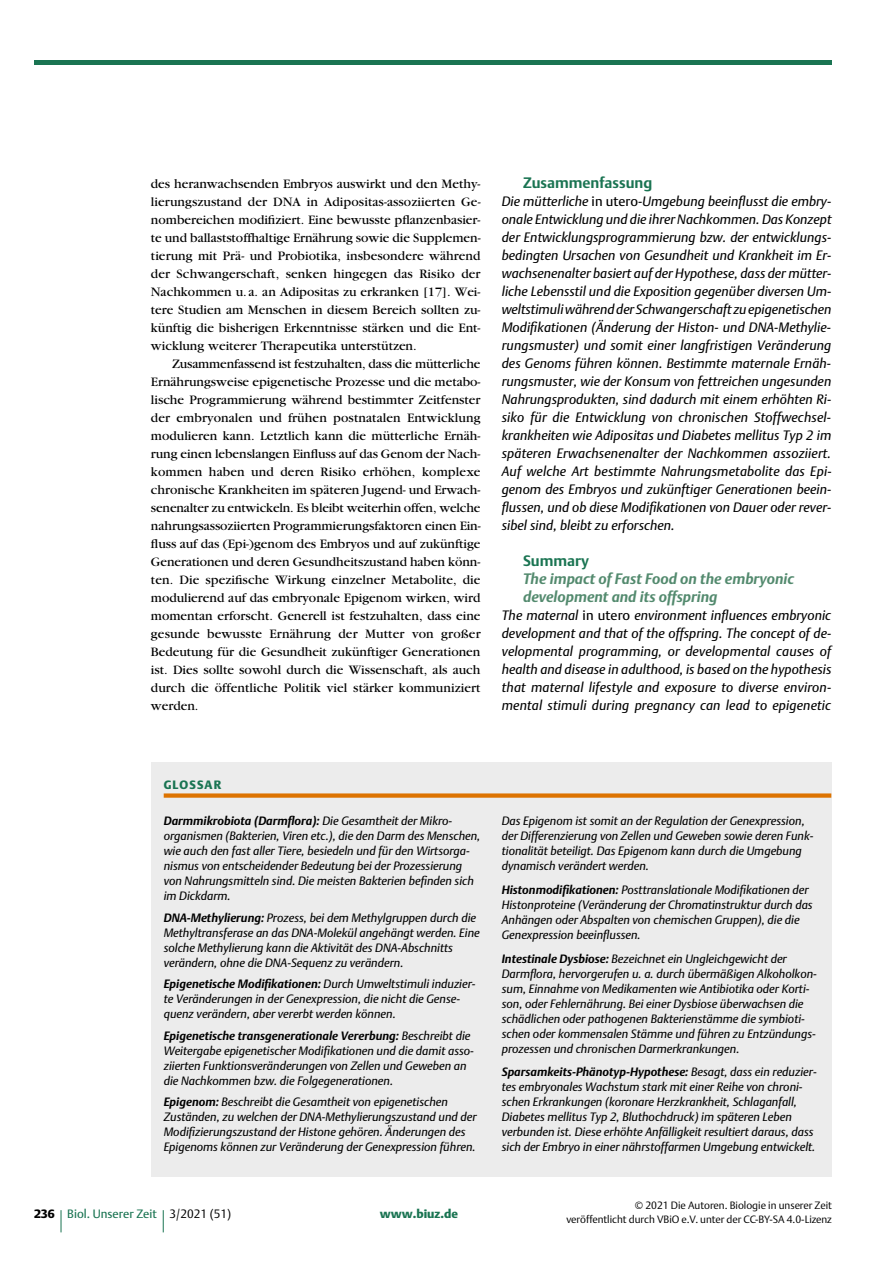
<style>
.page{position:relative;width:893px;height:1263px;background:#fff}
.page>*{position:absolute;margin:0;border:0;box-sizing:border-box;transform-origin:0 0}
.t1{font:italic 700 15px/18px "DTL Argo T";color:#538a6e}
.t2{font:700 15px "DTL Argo T";color:#1a7452}
.t3{font:13.5px/18px "Garamond";color:#000;text-align:justify}
.t4{font:italic 13.5px/18px "DTL Argo T";letter-spacing:.01em;color:#000;text-align:justify}
.t5{font:italic 12px/15px "DTL Argo T";color:#000}
.t6{font:12px "DTL Argo T";color:#1a7452}
.t7{font:12px "DTL Argo T Black";color:#1a7452}
.t8{font:12px "DTL Argo T Black";letter-spacing:.095em;color:#1a7452}
.t9{font:10.5px/13.5px "DTL Argo T Light";color:#000;text-align:right}
.s1{font-style:normal}
.s2{font-weight:700}
.s3{font-family:"DTL Argo T Black";color:#000}
.s4{font-family:"DTL Argo T Light";color:#000}
</style>
<div class="page">
<svg style="left:61px;top:1210px;width:1px;height:22px"></svg>
<svg style="left:163px;top:1210px;width:1px;height:22px"></svg>
<hr style="left:34px;top:60px;width:797px;height:4px;background:#1a7452">
<div style="left:151px;top:763px;width:680px;height:414px;background:#ececec"></div>
<div style="left:164px;top:793px;width:667px;height:5px;background:#dd7300"></div>
<p class="t3" style="left:151px;top:175px;width:331px">des heranwachsenden Embryos auswirkt und den Methy&shy;lierungszustand der DNA in Adipositas-assoziierten Ge&shy;nombereichen modifiziert. Eine bewusste pflanzenbasier&shy;te und ballaststoffhaltige Ernährung sowie die Supplemen&shy;tierung mit Prä- und Probiotika, insbesondere während der Schwangerschaft, senken hingegen das Risiko der Nachkommen u. a. an Adipositas zu erkranken [17]. Wei&shy;tere Studien am Menschen in diesem Bereich sollten zu&shy;künftig die bisherigen Erkenntnisse stärken und die Ent&shy;wicklung weiterer Therapeutika unterstützen.</p>
<p class="t3" style="left:151px;top:355px;width:331px;text-indent:21px">Zusammenfassend ist festzuhalten, dass die mütterliche Ernährungsweise epigenetische Prozesse und die metabo&shy;lische Programmierung während bestimmter Zeitfenster der embryonalen und frühen postnatalen Entwicklung modulieren kann. Letztlich kann die mütterliche Ernäh&shy;rung einen lebenslangen Einfluss auf das Genom der Nach&shy;kommen haben und deren Risiko erhöhen, komplexe chronische Krankheiten im späteren Jugend- und Erwach&shy;senenalter zu entwickeln. Es bleibt weiterhin offen, welche nahrungsassoziierten Programmierungsfaktoren einen Ein&shy;fluss auf das (Epi-)genom des Embryos und auf zukünftige Generationen und deren Gesundheitszustand haben könn&shy;ten. Die spezifische Wirkung einzelner Metabolite, die modulierend auf das embryonale Epigenom wirken, wird momentan erforscht. Generell ist festzuhalten, dass eine gesunde bewusste Ernährung der Mutter von großer Bedeutung für die Gesundheit zukünftiger Generationen ist. Dies sollte sowohl durch die Wissenschaft, als auch durch die öffentliche Politik viel stärker kommuniziert werden.</p>
<p class="t2" style="left:523px;top:174px;width:131px">Zusammenfassung</p>
<p class="t4" style="left:502px;top:192px;width:331px">Die mütterliche <span class="s1">in utero</span>-Umgebung beeinflusst die embry&shy;onale Entwicklung und die ihrer Nachkommen. Das Konzept der Entwicklungsprogrammierung bzw. der entwicklungs&shy;bedingten Ursachen von Gesundheit und Krankheit im Er&shy;wachsenenalter basiert auf der Hypothese, dass der mütter&shy;liche Lebensstil und die Exposition gegenüber diversen Um&shy;weltstimuli während der Schwangerschaft zu epigenetischen Modifikationen (Änderung der Histon- und DNA-Methylie&shy;rungsmuster) und somit einer langfristigen Veränderung des Genoms führen können. Bestimmte maternale Ernäh&shy;rungsmuster, wie der Konsum von fettreichen ungesunden Nahrungsprodukten, sind dadurch mit einem erhöhten Ri&shy;siko für die Entwicklung von chronischen Stoffwechsel&shy;krankheiten wie Adipositas und Diabetes mellitus Typ 2 im späteren Erwachsenenalter der Nachkommen assoziiert.<br>Auf welche Art bestimmte Nahrungsmetabolite das Epi&shy;genom des Embryos und zukünftiger Generationen beein&shy;flussen, und ob diese Modifikationen von Dauer oder rever&shy;sibel sind, bleibt zu erforschen.</p>
<p class="t2" style="left:523px;top:552px;width:68px">Summary</p>
<p class="t1" style="left:523px;top:570px;width:273px">The impact of Fast Food on the embryonic development and its offspring</p>
<p class="t4" style="left:502px;top:606px;width:331px">The maternal <span class="s1">in utero</span> environment influences embryonic development and that of the offspring. The concept of de&shy;velopmental programming, or developmental causes of health and disease in adulthood, is based on the hypothesis that maternal lifestyle and exposure to diverse environ&shy;mental stimuli during pregnancy can lead to epigenetic</p>
<p class="t8" style="left:164px;top:778px;width:59px">GLOSSAR</p>
<p class="t5" style="left:164px;top:814px;width:318px"><span class="s2">Darmmikrobiota (Darmflora):</span> Die Gesamtheit der Mikro&shy;organismen (Bakterien, Viren etc.), die den Darm des Menschen, wie auch den fast aller Tiere, besiedeln und für den Wirtsorga&shy;nismus von entscheidender Bedeutung bei der Prozessierung von Nahrungsmitteln sind. Die meisten Bakterien befinden sich im Dickdarm.</p>
<p class="t5" style="left:164px;top:910px;width:318px"><span class="s2">DNA-Methylierung:</span> Prozess, bei dem Methylgruppen durch die Methyltransferase an das DNA-Molekül angehängt werden. Eine solche Methylierung kann die Aktivität des DNA-Abschnitts verändern, ohne die DNA-Sequenz zu verändern.</p>
<p class="t5" style="left:164px;top:976px;width:313px"><span class="s2">Epigenetische Modifikationen:</span> Durch Umweltstimuli induzier&shy;te Veränderungen in der Genexpression, die nicht die Gense&shy;quenz verändern, aber vererbt werden können.</p>
<p class="t5" style="left:164px;top:1028px;width:312px"><span class="s2">Epigenetische transgenerationale Vererbung:</span> Beschreibt die Weitergabe epigenetischer Modifikationen und die damit asso&shy;ziierten Funktionsveränderungen von Zellen und Geweben an die Nachkommen bzw. die Folgegenerationen.</p>
<p class="t5" style="left:164px;top:1094px;width:314px"><span class="s2">Epigenom:</span> Beschreibt die Gesamtheit von epigenetischen Zuständen, zu welchen der DNA-Methylierungszustand und der Modifizierungszustand der Histone gehören. Änderungen des Epigenoms können zur Veränderung der Genexpression führen.</p>
<p class="t5" style="left:502px;top:814px;width:313px">Das Epigenom ist somit an der Regulation der Genexpression, der Differenzierung von Zellen und Geweben sowie deren Funk&shy;tionalität beteiligt. Das Epigenom kann durch die Umgebung dynamisch verändert werden.</p>
<p class="t5" style="left:502px;top:882px;width:312px"><span class="s2">Histonmodifikationen:</span> Posttranslationale Modifikationen der Histonproteine (Veränderung der Chromatinstruktur durch das Anhängen oder Abspalten von chemischen Gruppen), die die Genexpression beeinflussen.</p>
<p class="t5" style="left:502px;top:951px;width:317px"><span class="s2">Intestinale Dysbiose:</span> Bezeichnet ein Ungleichgewicht der Darmflora, hervorgerufen u. a. durch übermäßigen Alkoholkon&shy;sum, Einnahme von Medikamenten wie Antibiotika oder Korti&shy;son, oder Fehlernährung. Bei einer Dysbiose überwachsen die schädlichen oder pathogenen Bakterienstämme die symbioti&shy;schen oder kommensalen Stämme und führen zu Entzündungs&shy;prozessen und chronischen Darmerkrankungen.</p>
<p class="t5" style="left:502px;top:1064px;width:316px"><span class="s2">Sparsamkeits-Phänotyp-Hypothese:</span> Besagt, dass ein reduzier&shy;tes embryonales Wachstum stark mit einer Reihe von chroni&shy;schen Erkrankungen (koronare Herzkrankheit, Schlaganfall, Diabetes mellitus Typ 2, Bluthochdruck) im späteren Leben verbunden ist. Diese erhöhte Anfälligkeit resultiert daraus, dass sich der Embryo in einer nährstoffarmen Umgebung entwickelt.</p>
<p class="t6" style="left:34px;top:1207px;width:199px"><span class="s3">236</span> Biol. Unserer Zeit <span class="s4">3/2021 (51)</span></p>
<p class="t7" style="left:380px;top:1207px;width:80px">www.biuz.de</p>
<p class="t9" style="left:566px;top:1199px;width:267px">© 2021 Die Autoren. Biologie in unserer Zeit<br>veröffentlicht durch VBiO e.V. unter der CC-BY-SA 4.0-Lizenz</p>
</div>
